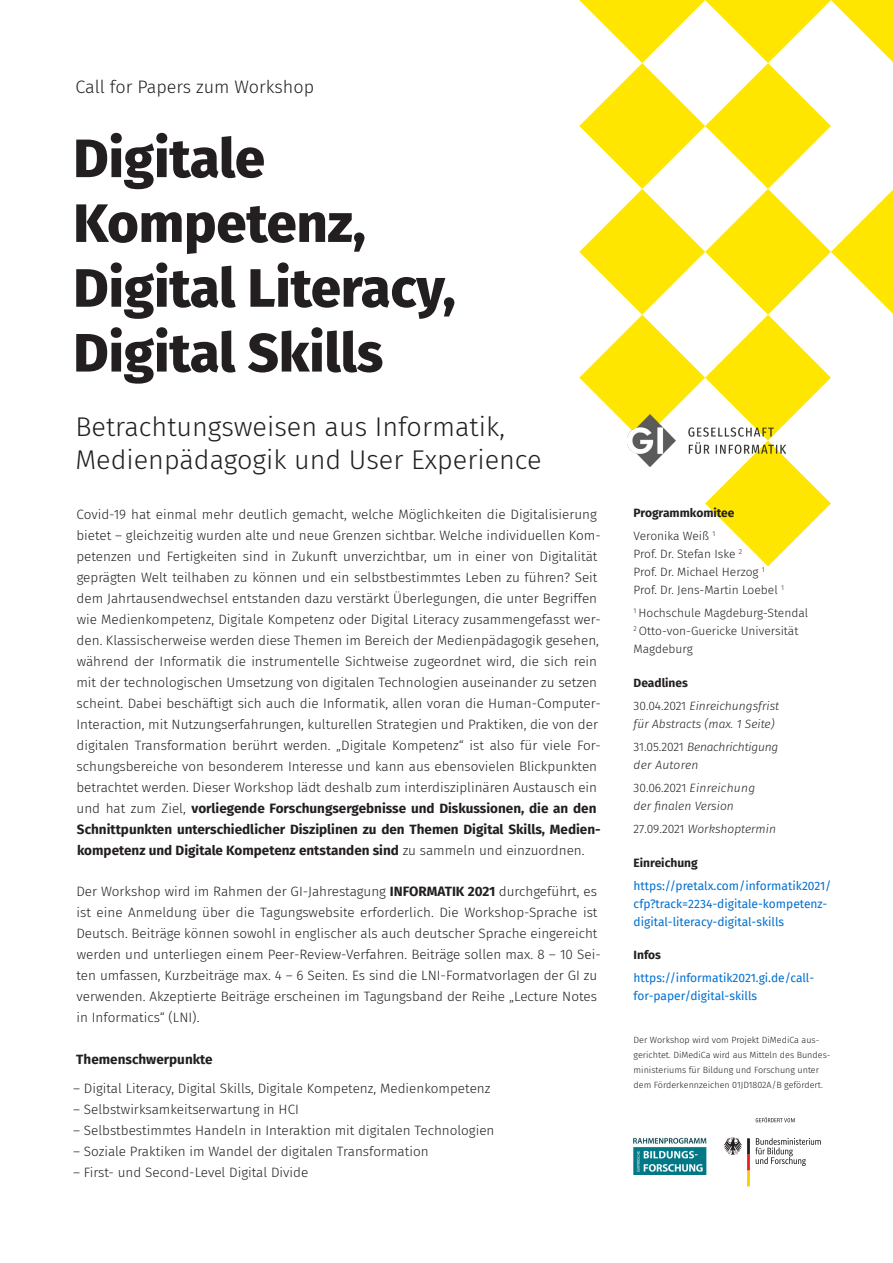
<style>
.page{position:relative;width:893px;height:1263px;background:#fff}
.page>*{position:absolute;margin:0;border:0;box-sizing:border-box;transform-origin:0 0}
.t1{font:800 54px/64.8px "Fira Sans";color:#231f20}
.t2{font:300 27px/33px "Fira Sans";color:#231f20}
.t3{font:300 18px "Fira Sans";color:#231f20}
.t4{font:300 13.5px/21px "Fira Sans";color:#231f20}
.t5{font:700 13.5px "Fira Sans";color:#231f20}
.t6{font:12px/18px "Fira Sans";color:#0070d0}
.t7{font:300 12px/18px "Fira Sans";color:#231f20}
.t8{font:italic 300 12px/18px "Fira Sans";color:#231f20}
.t9{font:700 12px "Fira Sans";color:#231f20}
.t10{font:italic 300 12px/18px "Fira Sans";letter-spacing:-.02em;color:#231f20}
.t11{font:300 9px/15px "Fira Sans";color:#231f20}
.s1{font-weight:700}
.s2{font-style:normal}
</style>
<div class="page">
<svg style="left:579px;top:0;width:314px;height:566px"></svg>
<img style="left:633px;top:1137px;width:73px;height:37px">
<svg style="left:723px;top:1137px;width:98px;height:49px"></svg>
<svg style="left:756px;top:1117px;width:39px;height:5px"></svg>
<img style="left:627px;top:415px;width:159px;height:51px">
<p class="t3" style="left:75px;top:74px;width:240px">Call for Papers zum Workshop</p>
<p class="t1" style="left:73px;top:121px;width:384px">Digitale<br>Kompetenz,<br>Digital Literacy,<br>Digital Skills</p>
<p class="t2" style="left:75px;top:410px;width:468px">Betrachtungsweisen aus Informatik,<br>Medienpädagogik und User Experience</p>
<p class="t4" style="left:76px;top:503px;width:526px">Covid-19 hat einmal mehr deutlich gemacht, welche Möglichkeiten die Digitalisierung bietet – gleichzeitig wurden alte und neue Grenzen sichtbar. Welche individuellen Kom&shy;petenzen und Fertigkeiten sind in Zukunft unverzichtbar, um in einer von Digitalität geprägten Welt teilhaben zu können und ein selbstbestimmtes Leben zu führen? Seit dem Jahrtausendwechsel entstanden dazu verstärkt Überlegungen, die unter Begriffen wie Medienkompetenz, Digitale Kompetenz oder Digital Literacy zusammengefasst wer&shy;den. Klassischerweise werden diese Themen im Bereich der Medienpädagogik gesehen, während der Informatik die instrumentelle Sichtweise zugeordnet wird, die sich rein mit der technologischen Umsetzung von digitalen Technologien auseinander zu setzen scheint. Dabei beschäftigt sich auch die Informatik, allen voran die Human-Computer-Interaction, mit Nutzungserfahrungen, kulturellen Strategien und Praktiken, die von der digitalen Transformation berührt werden. „Digitale Kompetenz“ ist also für viele For&shy;schungsbereiche von besonderem Interesse und kann aus ebensovielen Blickpunkten betrachtet werden. Dieser Workshop lädt deshalb zum interdisziplinären Austausch ein und hat zum Ziel, <span class="s1">vorliegende Forschungsergebnisse und Diskussionen, die an den Schnittpunkten unterschiedlicher Disziplinen zu den Themen Digital Skills, Medien&shy;kompetenz und Digitale Kompetenz entstanden sind</span> zu sammeln und einzuordnen.</p>
<p class="t4" style="left:76px;top:881px;width:526px">Der Workshop wird im Rahmen der GI-Jahrestagung <span class="s1">INFORMATIK 2021</span> durchgeführt, es ist eine Anmeldung über die Tagungswebsite erforderlich. Die Workshop-Sprache ist Deutsch. Beiträge können sowohl in englischer als auch deutscher Sprache eingereicht werden und unterliegen einem Peer-Review-Verfahren. Beiträge sollen max. 8 – 10 Sei&shy;ten umfassen, Kurzbeiträge max. 4 – 6 Seiten. Es sind die LNI-Formatvorlagen der GI zu verwenden. Akzeptierte Beiträge erscheinen im Tagungsband der Reihe „Lecture Notes in Informatics“ (LNI).</p>
<p class="t5" style="left:76px;top:1048px;width:138px">Themenschwerpunkte</p>
<p class="t4" style="left:73px;top:1078px;width:419px">– Digital Literacy, Digital Skills, Digitale Kompetenz, Medienkompetenz</p>
<p class="t4" style="left:73px;top:1099px;width:227px">– Selbstwirksamkeitserwartung in HCI</p>
<p class="t4" style="left:73px;top:1120px;width:423px">– Selbstbestimmtes Handeln in Interaktion mit digitalen Technologien</p>
<p class="t4" style="left:73px;top:1141px;width:357px">– Soziale Praktiken im Wandel der digitalen Transformation</p>
<p class="t4" style="left:73px;top:1162px;width:237px">– First- und Second-Level Digital Divide</p>
<p class="t9" style="left:634px;top:503px;width:102px">Programmkomitee</p>
<p class="t7" style="left:634px;top:527px;width:152px">Veronika Weiß <sup>1<br></sup>Prof. Dr. Stefan Iske <sup>2<br></sup>Prof. Dr. Michael Herzog <sup>1<br></sup>Prof. Dr. Jens-Martin Loebel <sup>1</sup></p>
<p class="t7" style="left:634px;top:604px;width:176px"><sup>1</sup> Hochschule Magdeburg-Stendal<br><sup>2</sup> Otto-von-Guericke Universität<br>Magdeburg</p>
<p class="t9" style="left:634px;top:672px;width:56px">Deadlines</p>
<p class="t8" style="left:634px;top:697px;width:147px"><span class="s2">30.04.2021</span> Einreichungsfrist für Abstracts (max. 1 Seite)</p>
<p class="t10" style="left:634px;top:738px;width:146px"><span class="s2">31.05.2021</span> Benachrichtigung der Autoren</p>
<p class="t8" style="left:634px;top:779px;width:123px"><span class="s2">30.06.2021</span> Einreichung der finalen Version</p>
<p class="t8" style="left:634px;top:820px;width:144px"><span class="s2">27.09.2021</span> Workshoptermin</p>
<p class="t9" style="left:634px;top:852px;width:66px">Einreichung</p>
<p class="t6" style="left:634px;top:876px;width:199px">https://pretalx.com/informatik2021/ cfp?track=2234-digitale-kompetenz&shy;digital-literacy-digital-skills</p>
<p class="t9" style="left:634px;top:945px;width:29px">Infos</p>
<p class="t6" style="left:634px;top:968px;width:182px">https://informatik2021.gi.de/call&shy;for-paper/digital-skills</p>
<p class="t11" style="left:634px;top:1032px;width:197px">Der Workshop wird vom Projekt DiMediCa aus&shy;gerichtet. DiMediCa wird aus Mitteln des Bundes&shy;ministeriums für Bildung und Forschung unter dem Förderkennzeichen 01JD1802A/B gefördert.</p>
</div>
